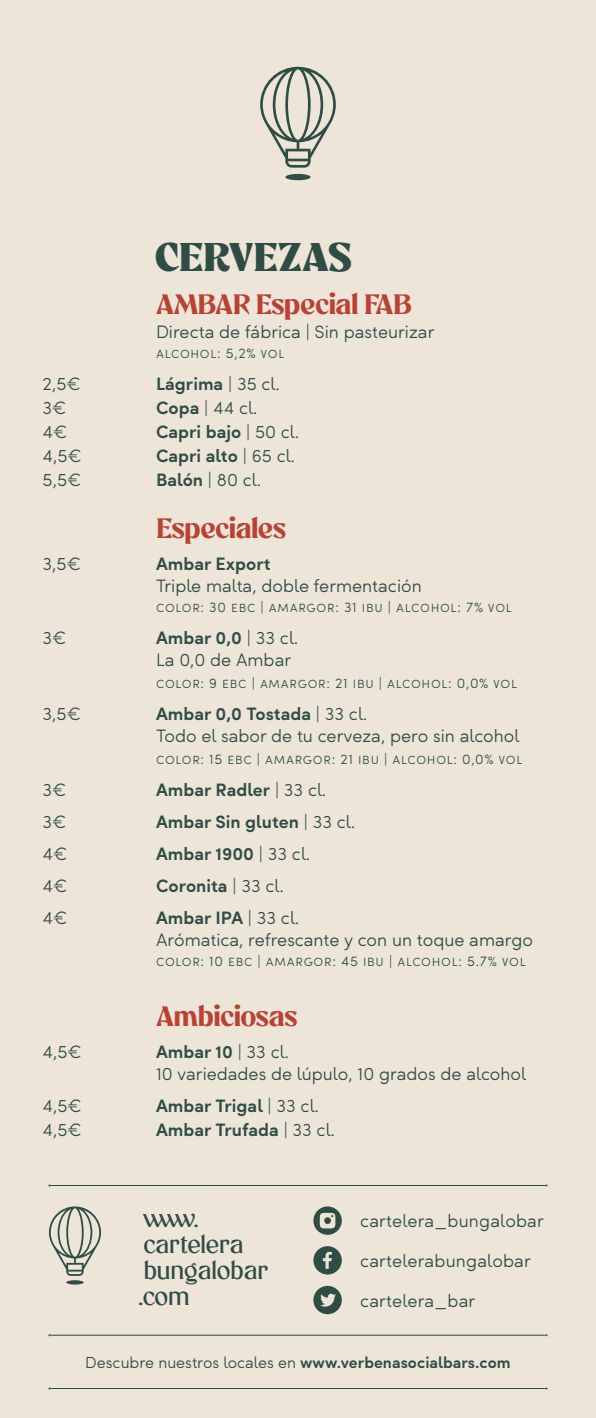
<style>
.page{position:relative;width:596px;height:1418px;background:#fff}
.page>*{position:absolute;margin:0;border:0;box-sizing:border-box;transform-origin:0 0}
.t1{font:800 40px "Mr Banks";letter-spacing:-.01em;color:#2f4d45}
.t2{font:700 28px "Mr Banks";letter-spacing:-.02em;color:#b84233}
.t3{font:25px/26px "Mr Banks";letter-spacing:.01em;color:#2f4d45}
.t4{font:300 18px/22px "Sofia Pro";color:#2f4d45}
.t5{font:600 18px "Sofia Pro";color:#2f4d45}
.t6{font:300 16px "Sofia Pro";color:#2f4d45}
.t7{font:300 14px "Sofia Pro";letter-spacing:.05em;color:#2f4d45}
.s1{font-weight:300}
.s2{font-weight:600}
</style>
<div class="page">
<div style="left:0;top:0;width:595px;height:1417px;background:#eee5d9"></div>
<svg style="left:260px;top:67px;width:75px;height:113px"></svg>
<svg style="left:313px;top:1206px;width:28px;height:28px"></svg>
<svg style="left:313px;top:1285px;width:28px;height:29px"></svg>
<svg style="left:313px;top:1246px;width:28px;height:28px"></svg>
<svg style="left:49px;top:1206px;width:52px;height:78px"></svg>
<hr style="left:49px;top:1185px;width:497px;height:1px;background:#2f4d45">
<hr style="left:49px;top:1334px;width:497px;height:1px;background:#2f4d45">
<hr style="left:49px;top:1388px;width:497px;height:1px;background:#2f4d45">
<h1 class="t1" style="left:155px;top:231px;width:198px">CERVEZAS</h1>
<h2 class="t2" style="left:156px;top:286px;width:257px">AMBAR Especial FAB</h2>
<p class="t4" style="left:156px;top:319px;width:280px">Directa de fábrica | Sin pasteurizar</p>
<p class="t7" style="left:156px;top:343px;width:130px">alcohol: 5,2% Vol</p>
<p class="t4" style="left:43px;top:371px;width:40px">2,5€</p>
<p class="t5" style="left:156px;top:370px;width:125px">Lágrima <span class="s1">| 35 cl.</span></p>
<p class="t4" style="left:43px;top:395px;width:25px">3€</p>
<p class="t4" style="left:156px;top:395px;width:103px"><span class="s2">Copa</span> | 44 cl.</p>
<p class="t4" style="left:43px;top:419px;width:26px">4€</p>
<p class="t5" style="left:156px;top:418px;width:145px">Capri bajo <span class="s1">| 50 cl.</span></p>
<p class="t4" style="left:43px;top:443px;width:41px">4,5€</p>
<p class="t5" style="left:156px;top:442px;width:140px">Capri alto <span class="s1">| 65 cl.</span></p>
<p class="t4" style="left:43px;top:467px;width:40px">5,5€</p>
<p class="t4" style="left:156px;top:467px;width:107px"><span class="s2">Balón</span> | 80 cl.</p>
<h2 class="t2" style="left:156px;top:510px;width:131px">Especiales</h2>
<p class="t4" style="left:43px;top:551px;width:40px">3,5€</p>
<p class="t5" style="left:156px;top:550px;width:116px">Ambar Export</p>
<p class="t4" style="left:156px;top:573px;width:267px">Triple malta, doble fermentación</p>
<p class="t7" style="left:156px;top:597px;width:357px">Color: 30 EBC | Amargor: 31 I BU | alcohol: 7% Vol</p>
<p class="t4" style="left:43px;top:625px;width:25px">3€</p>
<p class="t4" style="left:156px;top:625px;width:144px"><span class="s2">Ambar 0,0</span> | 33 cl.<br>La 0,0 de Ambar</p>
<p class="t7" style="left:156px;top:673px;width:362px">Color: 9 EBC | Amargor: 21 I BU | alcohol: 0,0% Vol</p>
<p class="t4" style="left:43px;top:701px;width:40px">3,5€</p>
<p class="t4" style="left:156px;top:701px;width:364px"><span class="s2">Ambar 0,0 Tostada</span> | 33 cl.<br>Todo el sabor de tu cerveza, pero sin alcohol</p>
<p class="t7" style="left:156px;top:749px;width:367px">Color: 15 EBC | Amargor: 21 I BU | alcohol: 0,0% Vol</p>
<p class="t4" style="left:43px;top:777px;width:25px">3€</p>
<p class="t5" style="left:156px;top:776px;width:172px">Ambar Radler <span class="s1">| 33 cl.</span></p>
<p class="t4" style="left:43px;top:809px;width:25px">3€</p>
<p class="t5" style="left:156px;top:808px;width:201px">Ambar Sin gluten <span class="s1">| 33 cl.</span></p>
<p class="t4" style="left:43px;top:841px;width:26px">4€</p>
<p class="t5" style="left:156px;top:840px;width:156px">Ambar 1900 <span class="s1">| 33 cl.</span></p>
<p class="t4" style="left:43px;top:873px;width:26px">4€</p>
<p class="t5" style="left:156px;top:872px;width:129px">Coronita <span class="s1">| 33 cl.</span></p>
<p class="t4" style="left:43px;top:905px;width:26px">4€</p>
<p class="t4" style="left:156px;top:905px;width:378px"><span class="s2">Ambar IPA</span> | 33 cl.<br>Arómatica, refrescante y con un toque amargo</p>
<p class="t7" style="left:156px;top:951px;width:371px">Color: 10 EBC | Amargor: 45 I BU | alcohol: 5.7% Vol</p>
<h2 class="t2" style="left:156px;top:998px;width:143px">Ambiciosas</h2>
<p class="t4" style="left:43px;top:1039px;width:41px">4,5€</p>
<p class="t4" style="left:156px;top:1039px;width:371px"><span class="s2">Ambar 10</span> | 33 cl.<br>10 variedades de lúpulo, 10 grados de alcohol</p>
<p class="t4" style="left:43px;top:1093px;width:41px">4,5€</p>
<p class="t5" style="left:156px;top:1092px;width:164px">Ambar Trigal <span class="s1">| 33 cl.</span></p>
<p class="t4" style="left:43px;top:1117px;width:41px">4,5€</p>
<p class="t5" style="left:156px;top:1116px;width:180px">Ambar Trufada <span class="s1">| 33 cl.</span></p>
<h3 class="t3" style="left:138px;top:1205px;width:131px">www. cartelera bungalobar .com</h3>
<p class="t4" style="left:360px;top:1208px;width:185px">cartelera_bungalobar</p>
<p class="t4" style="left:360px;top:1248px;width:172px">cartelerabungalobar</p>
<p class="t4" style="left:360px;top:1288px;width:117px">cartelera_bar</p>
<p class="t6" style="left:85px;top:1350px;width:426px">Descubre nuestros locales en <span class="s2">www.verbenasocialbars.com</span></p>
</div>
